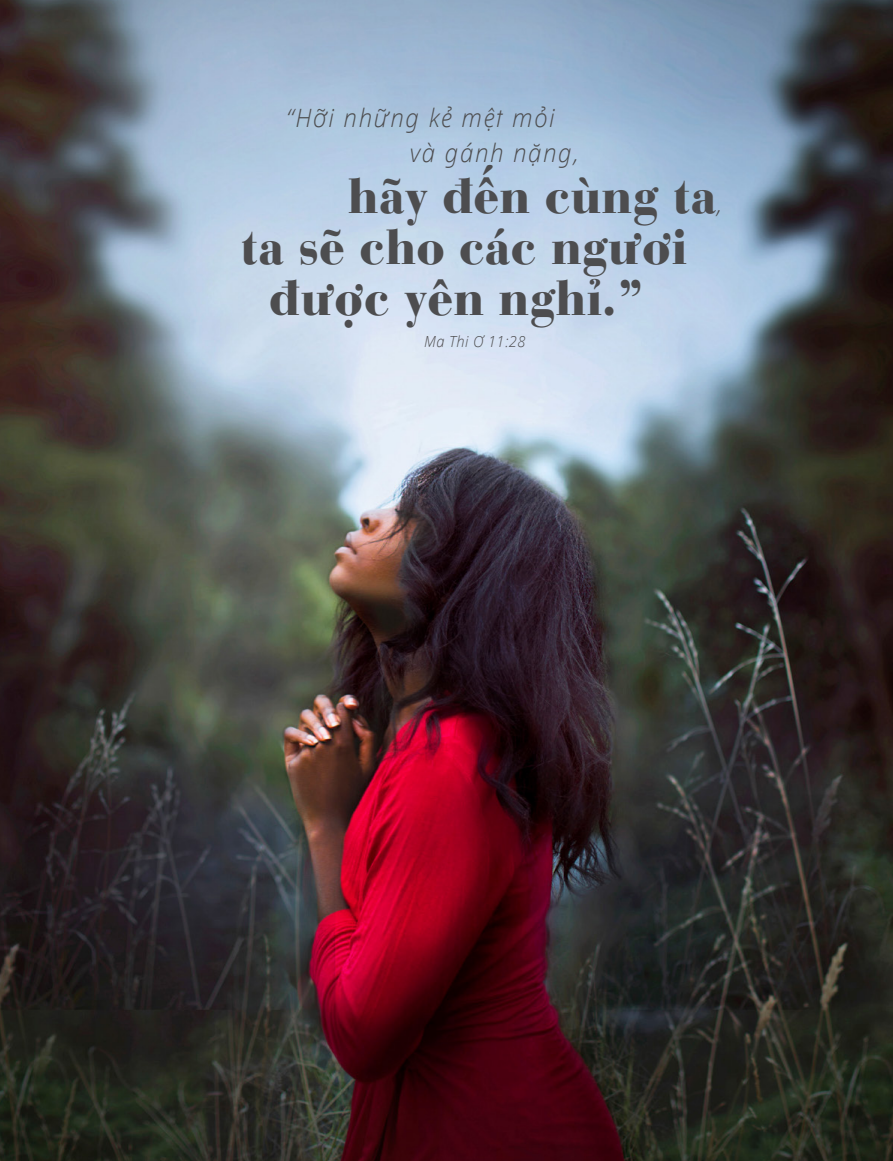
<style>
.page{position:relative;width:893px;height:1161px;background:#fff}
.page>*{position:absolute;margin:0;border:0;box-sizing:border-box;transform-origin:0 0}
.Side_Quote{font:900 48.9px "Bauer Bodonilds Lat";color:#4d4d4f;scale:.95 1}
.Side_Quote-2{font:italic 300 25.2px/34.5px "Dots Solidlds Lat";letter-spacing:.07em;color:#4d4d4f;scale:.95 1}
.Side_QT_Citation{font:italic 300 15.3px "Dots Solidlds Lat";letter-spacing:.03em;color:#4d4d4f;scale:.95 1}
.s1{font-family:"Dots Solidlds Lat";font-weight:300;font-style:italic;font-size:25.2px}
</style>
<div class="page">
<img style="left:0;top:0;width:893px;height:1161px">
<p class="Side_Quote-2" style="left:410px;top:101px;width:179px;text-indent:-123px">“Hỡi những kẻ mệt mỏi và gánh nặng,</p>
<p class="Side_Quote" style="left:348px;top:154px;width:395px">hãy đến cùng ta<span class="s1">,</span></p>
<p class="Side_Quote" style="left:240px;top:205px;width:472px">ta sẽ cho các ngươi</p>
<p class="Side_Quote" style="left:269px;top:256px;width:397px">được yên nghỉ.”</p>
<p class="Side_QT_Citation" style="left:424px;top:331px;width:108px">Ma Thi Ơ 11:28</p>
</div>
